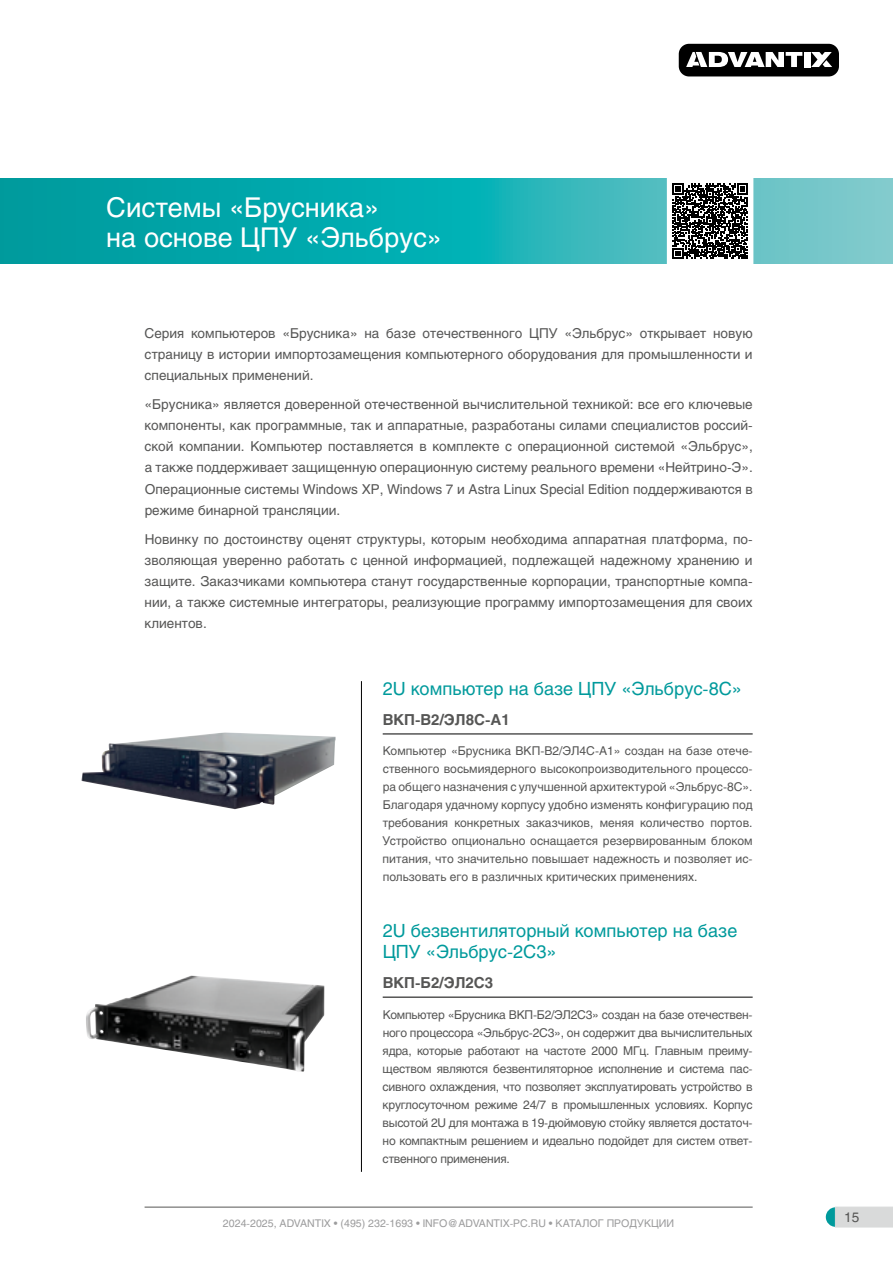
<style>
.page{position:relative;width:893px;height:1263px;background:#fff}
.page>*{position:absolute;margin:0;border:0;box-sizing:border-box;transform-origin:0 0}
.t1{font:27px/30px "Helios C";color:#fff}
.t2{font:18px/21px "Helios C";color:#009a9c}
.t3{font:700 15px "Helios C";color:#565655}
.t4{font:13.5px/21px "Helios C";color:#565655;text-align:justify}
.t5{font:12px/18px "Helios C";color:#565655}
.t6{font:10.5px "Helios C";color:#9c9c9d}
</style>
<div class="page">
<svg style="left:826px;top:1207px;width:19px;height:20px"></svg>
<svg style="left:835px;top:1207px;width:58px;height:20px"></svg>
<hr style="left:145px;top:1207px;width:608px;height:1px;background:#565655">
<div style="left:679px;top:44px;width:160px;height:32px;background:#000;border-radius:10px"></div>
<div style="left:804px;top:52px;width:7px;height:15px;background:#fff"></div>
<svg style="left:686px;top:52px;width:116px;height:15px"></svg>
<svg style="left:811px;top:52px;width:21px;height:15px"></svg>
<hr style="left:383px;top:733px;width:370px;height:2px;background:#565655">
<hr style="left:383px;top:996px;width:370px;height:2px;background:#565655">
<svg style="left:0;top:179px;width:893px;height:85px;background:#21b0b3"></svg>
<hr style="left:361px;top:681px;width:1px;height:491px;background:#000">
<img style="left:82px;top:732px;width:254px;height:77px">
<img style="left:86px;top:975px;width:238px;height:97px">
<div style="left:668px;top:179px;width:85px;height:85px;background:#fff"></div>
<svg style="left:673px;top:184px;width:75px;height:75px"></svg>
<h1 class="t1" style="left:106px;top:192px;width:337px">Системы «Брусника»<br>на основе ЦПУ «Эльбрус»</h1>
<p class="t4" style="left:145px;top:322px;width:610px">Серия компьютеров «Брусника» на базе отечественного ЦПУ «Эльбрус» открывает новую страницу в истории импортозамещения компьютерного оборудования для промышленности и специальных применений.</p>
<p class="t4" style="left:145px;top:394px;width:610px;text-align:left">«Брусника» является доверенной отечественной вычислительной техникой: все его ключевые компоненты, как программные, так и аппаратные, разработаны силами специалистов россий&shy;ской компании. Компьютер поставляется в комплекте с операционной системой «Эльбрус», а также поддерживает защищенную операционную систему реального времени «Нейтрино-Э».<br>Операционные системы Windows XP, Windows 7 и Astra Linux Special Edition поддерживаются в режиме бинарной трансляции.</p>
<p class="t4" style="left:145px;top:529px;width:610px">Новинку по достоинству оценят структуры, которым необходима аппаратная платформа, по&shy;зволяющая уверенно работать с ценной информацией, подлежащей надежному хранению и защите. Заказчиками компьютера станут государственные корпорации, транспортные компа&shy;нии, а также системные интеграторы, реализующие программу импортозамещения для своих клиентов.</p>
<h2 class="t2" style="left:383px;top:678px;width:361px">2U компьютер на базе ЦПУ «Эльбрус-8С»</h2>
<p class="t3" style="left:383px;top:711px;width:129px">ВКП-В2/ЭЛ8С-А1</p>
<p class="t5" style="left:383px;top:742px;width:371px">Компьютер «Брусника ВКП-В2/ЭЛ4С-А1» создан на базе отече&shy;ственного восьмиядерного высокопроизводительного процессо&shy;ра общего назначения с улучшенной архитектурой «Эльбрус-8С».<br>Благодаря удачному корпусу удобно изменять конфигурацию под требования конкретных заказчиков, меняя количество портов.<br>Устройство опционально оснащается резервированным блоком питания, что значительно повышает надежность и позволяет ис&shy;пользовать его в различных критических применениях.</p>
<h2 class="t2" style="left:383px;top:920px;width:356px">2U безвентиляторный компьютер на базе<br>ЦПУ «Эльбрус-2С3»</h2>
<p class="t3" style="left:383px;top:974px;width:112px">ВКП-Б2/ЭЛ2С3</p>
<p class="t5" style="left:383px;top:1005px;width:371px;text-align:justify">Компьютер «Брусника ВКП-Б2/ЭЛ2С3» создан на базе отечествен&shy;ного процессора «Эльбрус-2С3», он содержит два вычислительных ядра, которые работают на частоте 2000 МГц. Главным преиму&shy;ществом являются безвентиляторное исполнение и система пас&shy;сивного охлаждения, что позволяет эксплуатировать устройство в круглосуточном режиме 24/7 в промышленных условиях. Корпус высотой 2U для монтажа в 19-дюймовую стойку является достаточ&shy;но компактным решением и идеально подойдет для систем ответ&shy;ственного применения.</p>
<p class="t6" style="left:223px;top:1216px;width:453px">2024-2025, ADVANTIX • (495) 232-1693 • INFO@ADVANTIX-PC.RU • КАТАЛОГ ПРОДУКЦИИ</p>
<p class="t4" style="left:844px;top:1207px;width:17px">15</p>
</div>
